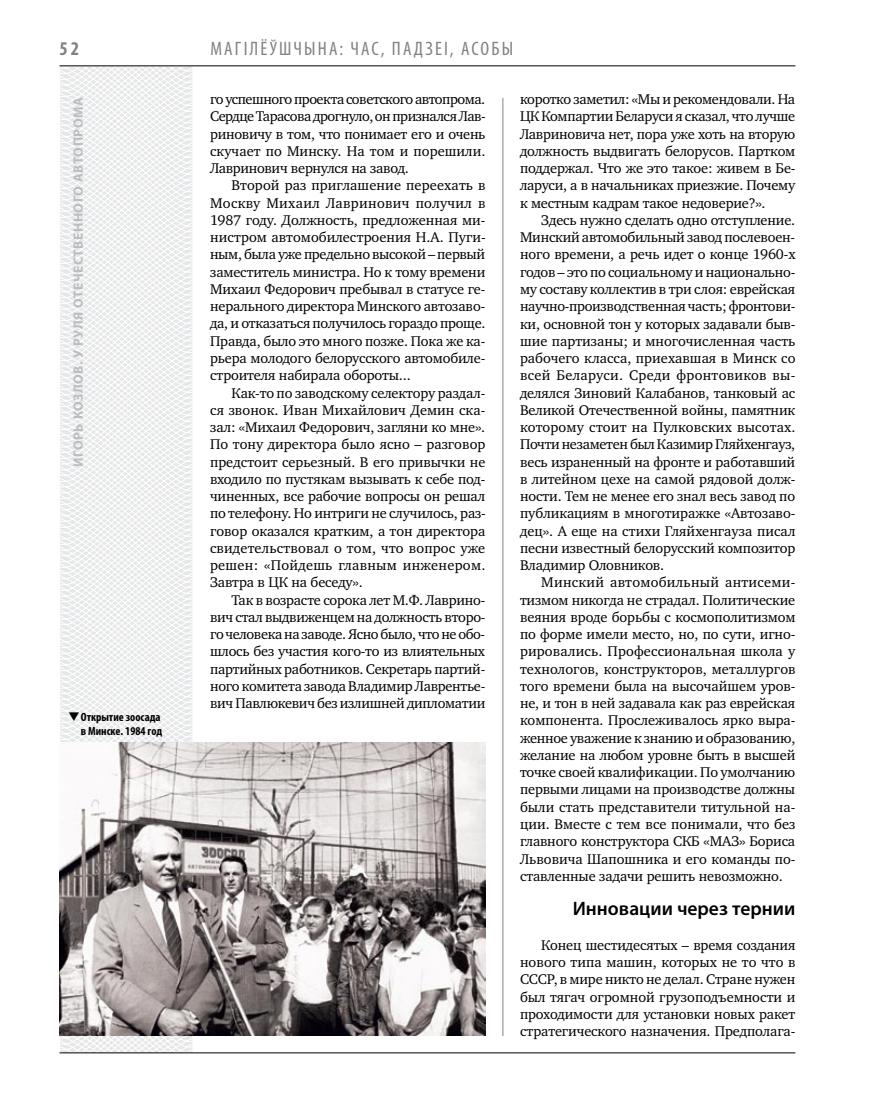
<style>
.page{position:relative;width:872px;height:1106px;background:#fff}
.page>*{position:absolute;margin:0;border:0;box-sizing:border-box;transform-origin:0 0}
.t1{font:condensed 19.5px "Myriad Pro";letter-spacing:.11em;color:#808285}
.t2{font:600 19.5px "Myriad Pro";color:#000}
.t3{font:700 condensed 19.5px "Myriad Pro";color:#808285}
.t4{font:14.4px/17.2px "Charter C";letter-spacing:-.01em;color:#000;text-align:justify}
.t5{font:700 13.5px "Myriad Pro";letter-spacing:.04em;color:#bcbdc0}
.t6{font:700 condensed 12px/13.5px "Myriad Pro";color:#000;text-align:right}
</style>
<div class="page">
<svg style="left:59px;top:65px;width:192px;height:989px"></svg>
<hr style="left:502px;top:98px;width:1px;height:938px;background:#808285">
<hr style="left:60px;top:1052px;width:735px;height:1px;background:#000">
<hr style="left:60px;top:65px;width:735px;height:1px;background:#000">
<img style="left:60px;top:742px;width:425px;height:293px">
<svg style="left:80px;top:721px;width:12px;height:1px"></svg>
<h1 class="t3" style="left:60px;top:37px;width:21px">52</h1>
<p class="t5" style="left:69px;top:466px;width:371px;rotate:-90deg">Игорь КОЗЛОВ. У руля отечественного автопрома</p>
<p class="t6" style="left:68px;top:710px;width:96px">❑Открытие зоосада в Минске. 1984 год</p>
<h1 class="t1" style="left:210px;top:37px;width:302px">МАГІЛЁЎШЧЫНА: час, падзеі , асобы</h1>
<p class="t4" style="left:210px;top:91px;width:277px">го успешного проекта советского автопрома.<br>Сердце Тарасова дрогнуло, он признался Лав&shy;риновичу в том, что понимает его и очень скучает по Минску. На том и порешили.<br>Лавринович вернулся на завод.</p>
<p class="t4" style="left:210px;top:177px;width:277px;text-indent:21px">Второй раз приглашение переехать в Москву Михаил Лавринович получил в 1987 году. Должность, предложенная ми&shy;нистром автомобилестроения Н.А. Пуги&shy;ным, была уже предельно высокой – первый заместитель министра. Но к тому времени Михаил Федорович пребывал в статусе ге&shy;нерального директора Минского автозаво&shy;да, и отказаться получилось гораздо проще.<br>Правда, было это много позже. Пока же ка&shy;рьера молодого белорусского автомобиле&shy;строителя набирала обороты...</p>
<p class="t4" style="left:210px;top:384px;width:277px;text-indent:21px">Как-то по заводскому селектору раздал&shy;ся звонок. Иван Михайлович Демин ска&shy;зал: «Михаил Федорович, загляни ко мне».<br>По тону директора было ясно – разговор предстоит серьезный. В его привычки не входило по пустякам вызывать к себе под&shy;чиненных, все рабочие вопросы он решал по телефону. Но интриги не случилось, раз&shy;говор оказался кратким, а тон директора свидетельствовал о том, что вопрос уже решен: «Пойдешь главным инженером.<br>Завтра в ЦК на беседу».</p>
<p class="t4" style="left:210px;top:591px;width:277px;text-indent:21px">Так в возрасте сорока лет М.Ф. Лаврино&shy;вич стал выдвиженцем на должность второ&shy;го человека на заводе. Ясно было, что не обо&shy;шлось без участия кого-то из влиятельных партийных работников. Секретарь партий&shy;ного комитета завода Владимир Лаврентье&shy;вич Павлюкевич без излишней дипломатии</p>
<p class="t4" style="left:520px;top:91px;width:277px">коротко заметил: «Мы и рекомендовали. На ЦК Компартии Беларуси я сказал, что лучше Лавриновича нет, пора уже хоть на вторую должность выдвигать белорусов. Партком поддержал. Что же это такое: живем в Бе&shy;ларуси, а в начальниках приезжие. Почему к местным кадрам такое недоверие?».</p>
<p class="t4" style="left:520px;top:212px;width:277px;text-indent:21px">Здесь нужно сделать одно отступление.<br>Минский автомобильный завод послевоен&shy;ного времени, а речь идет о конце 1960-х годов – это по социальному и национально&shy;му составу коллектив в три слоя: еврейская научно-производственная часть; фронтови&shy;ки, основной тон у которых задавали быв&shy;шие партизаны; и многочисленная часть рабочего класса, приехавшая в Минск со всей Беларуси. Среди фронтовиков вы&shy;делялся Зиновий Калабанов, танковый ас Великой Отечественной войны, памятник которому стоит на Пулковских высотах.<br>Почти незаметен был Казимир Гляйхенгауз, весь израненный на фронте и работавший в литейном цехе на самой рядовой долж&shy;ности. Тем не менее его знал весь завод по публикациям в многотиражке «Автозаво&shy;дец». А еще на стихи Гляйхенгауза писал песни известный белорусский композитор Владимир Оловников.</p>
<p class="t4" style="left:520px;top:574px;width:277px;text-indent:21px">Минский автомобильный антисеми&shy;тизмом никогда не страдал. Политические веяния вроде борьбы с космополитизмом по форме имели место, но, по сути, игно&shy;рировались. Профессиональная школа у технологов, конструкторов, металлургов того времени была на высочайшем уров&shy;не, и тон в ней задавала как раз еврейская компонента. Прослеживалось ярко выра&shy;женное уважение к знанию и образованию, желание на любом уровне быть в высшей точке своей квалификации. По умолчанию первыми лицами на производстве должны были стать представители титульной на&shy;ции. Вместе с тем все понимали, что без главного конструктора СКБ «МАЗ» Бориса Львовича Шапошника и его команды по&shy;ставленные задачи решить невозможно.</p>
<h1 class="t2" style="left:573px;top:896px;width:224px">Инновации через тернии</h1>
<p class="t4" style="left:520px;top:936px;width:277px;text-indent:21px">Конец шестидесятых – время создания нового типа машин, которых не то что в СССР, в мире никто не делал. Стране нужен был тягач огромной грузоподъемности и проходимости для установки новых ракет стратегического назначения. Предполага-</p>
</div>
